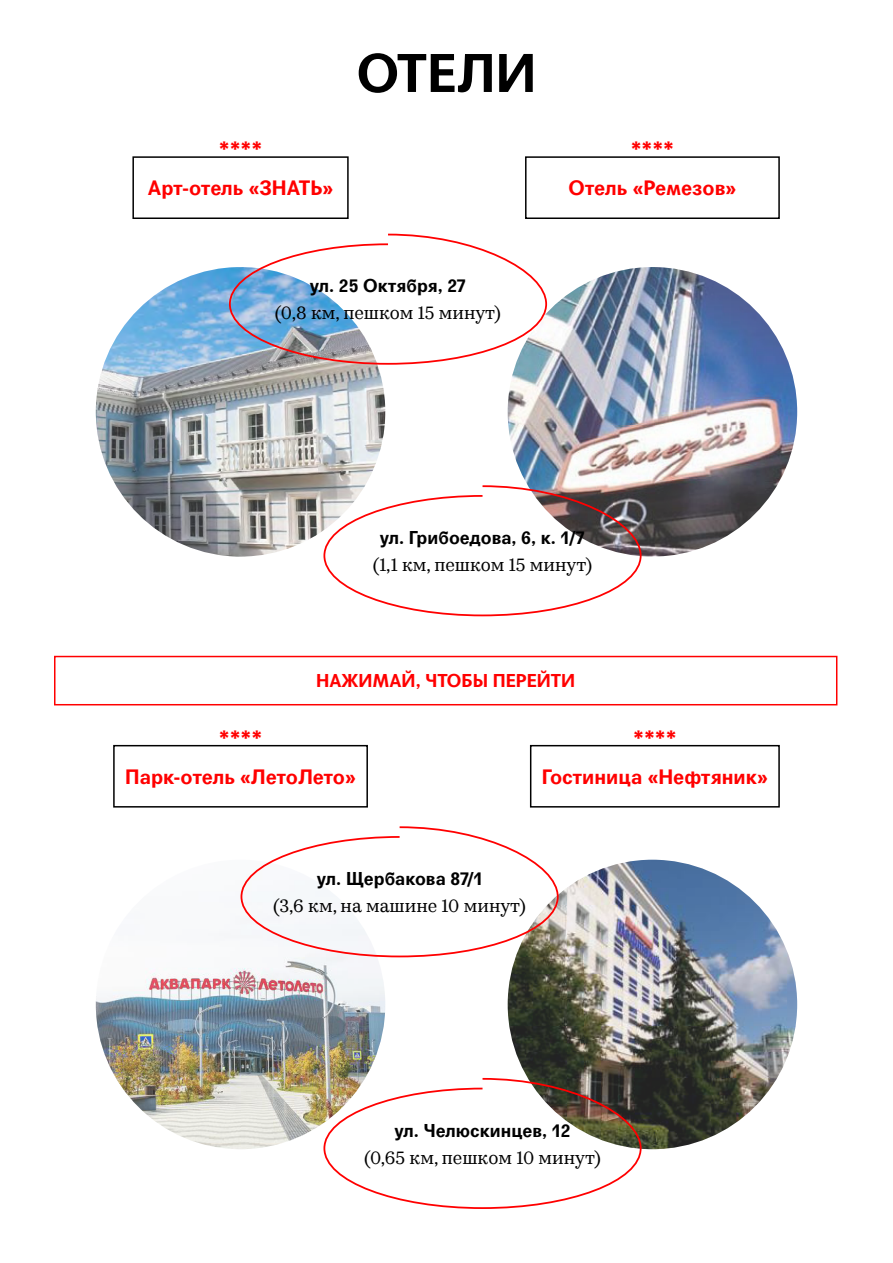
<style>
.page{position:relative;width:893px;height:1263px;background:#fff}
.page>*{position:absolute;margin:0;border:0;box-sizing:border-box;transform-origin:0 0}
.t1{font:700 52.5px "Agipo";color:#000}
.t2{font:700 20.1px "Agipo";color:#f00}
.t3{font:18px "Kazimir Text";color:#000}
.t4{font:700 18px "Agipo";color:#000}
.t5{font:700 18px "Agipo";color:#f00}
</style>
<div class="page">
<img style="left:96px;top:958px;width:289px;height:191px">
<img style="left:508px;top:860px;width:289px;height:289px">
<img style="left:96px;top:267px;width:289px;height:289px">
<img style="left:508px;top:267px;width:289px;height:289px">
<div style="left:132px;top:156px;width:217px;height:63px;border:2px solid #000"></div>
<div style="left:525px;top:156px;width:255px;height:63px;border:2px solid #000"></div>
<svg style="left:228px;top:233px;width:320px;height:133px"></svg>
<svg style="left:323px;top:484px;width:319px;height:133px"></svg>
<div style="left:54px;top:656px;width:783px;height:49px;border:2px solid #f00"></div>
<div style="left:530px;top:745px;width:250px;height:62px;border:2px solid #000"></div>
<div style="left:113px;top:745px;width:255px;height:62px;border:2px solid #000"></div>
<svg style="left:240px;top:826px;width:320px;height:132px"></svg>
<svg style="left:323px;top:1077px;width:319px;height:132px"></svg>
<h1 class="t1" style="left:357px;top:32px;width:181px">ОТЕЛИ</h1>
<p class="t2" style="left:219px;top:133px;width:45px">****</p>
<p class="t2" style="left:631px;top:133px;width:45px">****</p>
<p class="t2" style="left:148px;top:172px;width:187px">Арт-отель «ЗНАТЬ»</p>
<p class="t2" style="left:569px;top:172px;width:169px">Отель «Ремезов»</p>
<p class="t4" style="left:310px;top:272px;width:158px">ул. 25 Октября, 27</p>
<p class="t3" style="left:275px;top:300px;width:228px">(0,8 км, пешком 15 минут)</p>
<p class="t4" style="left:380px;top:523px;width:207px">ул. Грибоедова, 6, к. 1/7</p>
<p class="t3" style="left:373px;top:551px;width:221px">(1,1 км, пешком 15 минут)</p>
<p class="t5" style="left:316px;top:667px;width:261px">НАЖИМАЙ, ЧТОБЫ ПЕРЕЙТИ</p>
<p class="t2" style="left:219px;top:722px;width:45px">****</p>
<p class="t2" style="left:633px;top:722px;width:45px">****</p>
<p class="t2" style="left:125px;top:761px;width:232px">Парк-отель «ЛетоЛето»</p>
<p class="t2" style="left:542px;top:761px;width:227px">Гостиница «Нефтяник»</p>
<p class="t4" style="left:317px;top:864px;width:167px">ул. Щербакова 87/1</p>
<p class="t3" style="left:273px;top:892px;width:254px">(3,6 км, на машине 10 минут)</p>
<p class="t4" style="left:395px;top:1116px;width:177px">ул. Челюскинцев, 12</p>
<p class="t3" style="left:364px;top:1144px;width:238px">(0,65 км, пешком 10 минут)</p>
</div>
